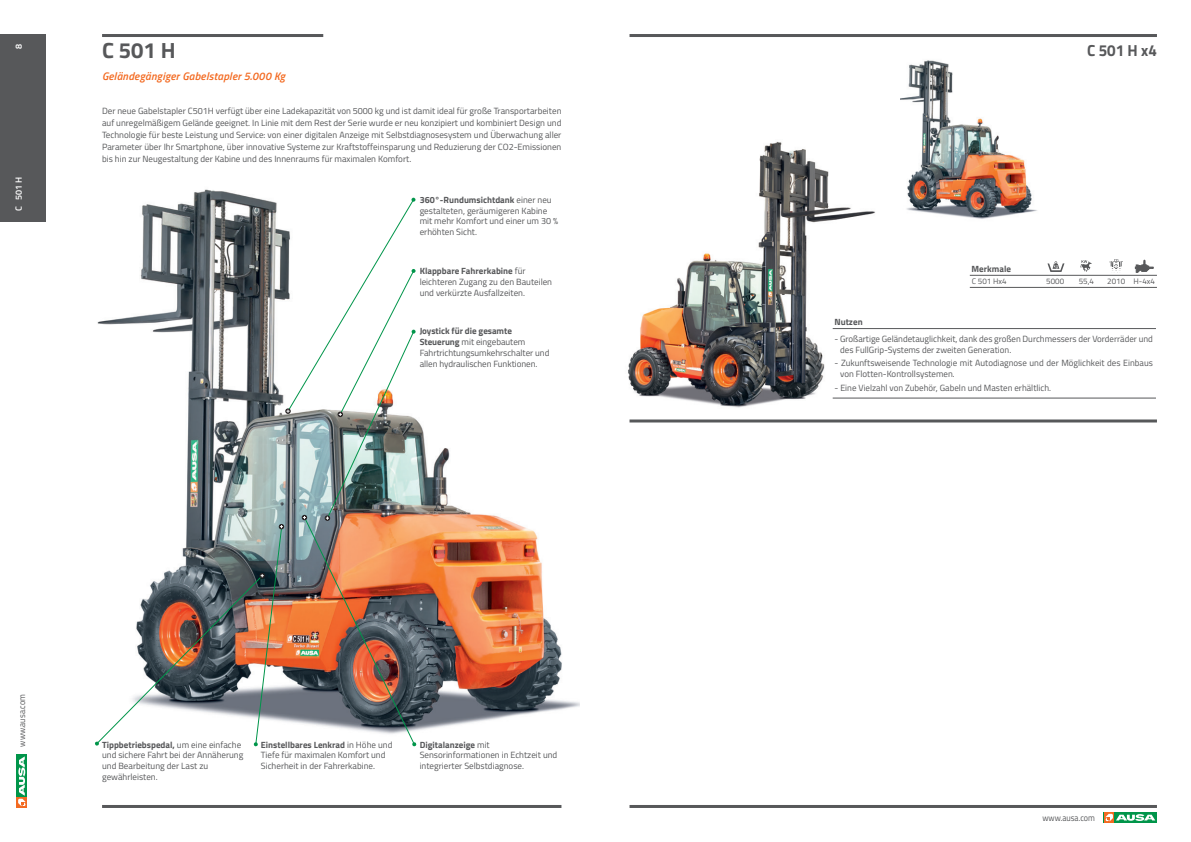
<style>
.page{position:relative;width:1191px;height:842px;background:#fff}
.page>*{position:absolute;margin:0;border:0;box-sizing:border-box;transform-origin:0 0}
.t1{font:700 22px "Titillium Web";color:#57585a}
.t2{font:700 16px "Titillium Web";color:#57585a;scale:.95 1}
.t3{font:italic 600 11px "Titillium Web";letter-spacing:.02em;color:#f36a21}
.t4{font:9px/10.8px "Titillium Web";color:#57585a}
.t5{font:9px "Titillium Web";color:#57585a;scale:.9 1}
.t6{font:700 9px "Titillium Web";color:#57585a}
.t7{font:600 9px "Titillium Web";color:#fff}
.t8{font:8px "Titillium Web";color:#57585a}
.s1{font-weight:700}
</style>
<div class="page">
<div style="left:1103px;top:812px;width:54px;height:11px;background:#00954a"></div>
<svg style="left:1104px;top:812px;width:10px;height:11px"></svg>
<svg style="left:1105px;top:814px;width:50px;height:7px"></svg>
<hr style="left:629px;top:805px;width:528px;height:3px;background:#57585a">
<hr style="left:102px;top:805px;width:459px;height:3px;background:#57585a">
<div style="left:16px;top:755px;width:11px;height:53px;background:#00954a"></div>
<div style="left:17px;top:797px;width:10px;height:11px;background:#f36a21"></div>
<svg style="left:18px;top:756px;width:8px;height:50px"></svg>
<div style="left:0;top:34px;width:45px;height:188px;background:#57585a"></div>
<hr style="left:629px;top:34px;width:528px;height:3px;background:#57585a">
<img style="left:193px;top:189px;width:387px;height:558px">
<hr style="left:629px;top:419px;width:528px;height:3px;background:#57585a">
<hr style="left:102px;top:34px;width:221px;height:3px;background:#57585a">
<img style="left:95px;top:198px;width:321px;height:548px">
<img style="left:900px;top:60px;width:137px;height:159px">
<img style="left:628px;top:141px;width:251px;height:267px">
<svg style="left:1047px;top:261px;width:17px;height:11px"></svg>
<svg style="left:1080px;top:260px;width:11px;height:12px"></svg>
<svg style="left:1135px;top:260px;width:18px;height:13px"></svg>
<hr style="left:969px;top:287px;width:188px;height:1px;background:#57585a">
<hr style="left:969px;top:275px;width:188px;height:1px;background:#57585a">
<svg style="left:1109px;top:259px;width:14px;height:29px"></svg>
<hr style="left:832px;top:328px;width:324px;height:1px;background:#57585a">
<hr style="left:832px;top:398px;width:324px;height:1px;background:#57585a">
<p class="t7" style="left:12px;top:49px;width:7px;rotate:-90deg">8</p>
<h1 class="t1" style="left:102px;top:34px;width:75px">C 501 H</h1>
<h2 class="t2" style="left:1087px;top:38px;width:75px">C 501 H x4</h2>
<p class="t3" style="left:102px;top:67px;width:185px">Geländegängiger Gabelstapler 5.000 Kg</p>
<p class="t7" style="left:12px;top:211px;width:36px;rotate:-90deg">C 501 H</p>
<p class="t4" style="left:102px;top:104px;width:461px;line-height:12px;text-align:justify">Der neue Gabelstapler C501H verfügt über eine Ladekapazität von 5000 kg und ist damit ideal für große Transportarbeiten auf unregelmäßigem Gelände geeignet. In Linie mit dem Rest der Serie wurde er neu konzipiert und kombiniert Design und Technologie für beste Leistung und Service: von einer digitalen Anzeige mit Selbstdiagnosesystem und Überwachung aller Parameter über Ihr Smartphone, über innovative Systeme zur Kraftstoffeinsparung und Reduzierung der CO2-Emissionen bis hin zur Neugestaltung der Kabine und des Innenraums für maximalen Komfort.</p>
<p class="t4" style="left:420px;top:194px;width:140px"><span class="s1">360°-Rundumsichtdank</span> einer neu gestalteten, geräumigeren Kabine mit mehr Komfort und einer um 30 % erhöhten Sicht.</p>
<p class="t4" style="left:420px;top:265px;width:134px"><span class="s1">Klappbare Fahrerkabine</span> für leichteren Zugang zu den Bauteilen und verkürzte Ausfallzeiten.</p>
<p class="t4" style="left:420px;top:325px;width:131px"><span class="s1">Joystick für die gesamte<br>Steuerung</span> mit eingebautem<br>Fahrtrichtungsumkehrschalter und allen hydraulischen Funktionen.</p>
<p class="t5" style="left:15px;top:747px;width:60px;rotate:-90deg">www.ausa.com</p>
<p class="t4" style="left:102px;top:739px;width:143px"><span class="s1">Tippbetriebspedal,</span> um eine einfache und sichere Fahrt bei der Annäherung und Bearbeitung der Last zu gewährleisten.</p>
<p class="t4" style="left:261px;top:739px;width:133px"><span class="s1">Einstellbares Lenkrad</span> in Höhe und<br>Tiefe für maximalen Komfort und<br>Sicherheit in der Fahrerkabine.</p>
<p class="t4" style="left:420px;top:739px;width:139px"><span class="s1">Digitalanzeige</span> mit<br>Sensorinformationen in Echtzeit und integrierter Selbstdiagnose.</p>
<p class="t6" style="left:971px;top:262px;width:41px">Merkmale</p>
<p class="t6" style="left:834px;top:314px;width:30px">Nutzen</p>
<p class="t8" style="left:971px;top:275px;width:36px">C 501 Hx4</p>
<p class="t8" style="left:1046px;top:275px;width:19px">5000</p>
<p class="t8" style="left:1078px;top:275px;width:17px">55,4</p>
<p class="t8" style="left:1107px;top:275px;width:49px">2010 H-4x4</p>
<p class="t4" style="left:840px;top:333px;width:314px;text-indent:-6px">- Großartige Geländetauglichkeit, dank des großen Durchmessers der Vorderräder und des FullGrip-Systems der zweiten Generation.</p>
<p class="t4" style="left:840px;top:357px;width:314px;text-indent:-6px">- Zukunftsweisende Technologie mit Autodiagnose und der Möglichkeit des Einbaus von Flotten-Kontrollsystemen.</p>
<p class="t4" style="left:834px;top:382px;width:218px">- Eine Vielzahl von Zubehör, Gabeln und Masten erhältlich.</p>
<p class="t5" style="left:1042px;top:811px;width:60px">www.ausa.com</p>
</div>
